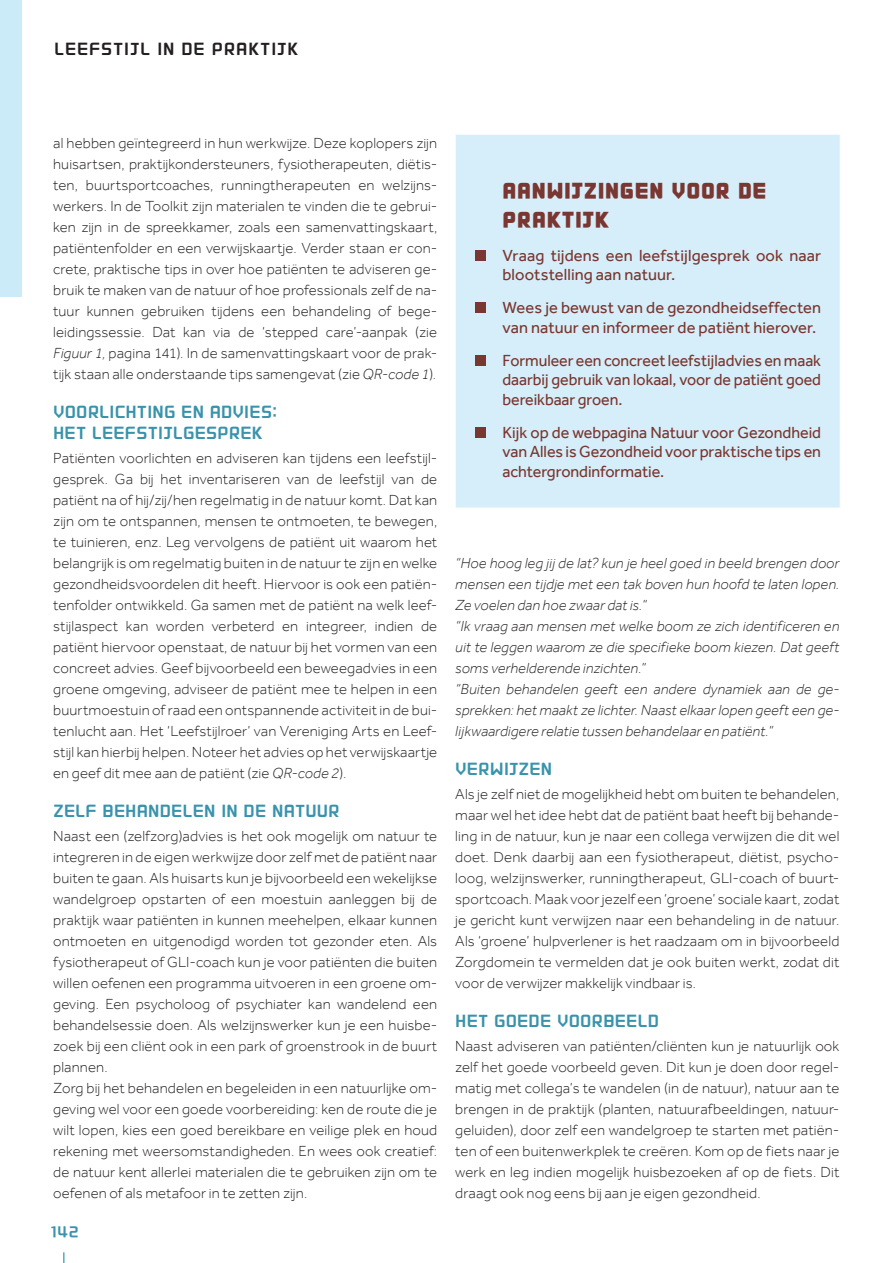
<style>
.page{position:relative;width:893px;height:1263px;background:#fff}
.page>*{position:absolute;margin:0;border:0;box-sizing:border-box;transform-origin:0 0}
.t1{font:25.8px/28.5px "TT Mamablock B";letter-spacing:.025em;color:#7a3630}
.t2{font:21px/21px "TT Mamablock L";color:#3993ac}
.t3{font:21px "TT Mamablock L";letter-spacing:.03em;color:#231f20}
.t4{font:18.75px "TT Mamablock L";color:#3993ac}
.t5{font:16.5px/19.5px "Effra";color:#7a3630}
.t6{font:300 15px/21px "Effra";letter-spacing:.01em;color:#231f20;text-align:justify}
.t7{font:italic 300 15px/21px "Effra";letter-spacing:.01em;color:#231f20}
.s1{font-style:italic}
</style>
<div class="page">
<div style="left:0;top:0;width:21px;height:296px;background:#ccebf9"></div>
<div style="left:456px;top:135px;width:384px;height:373px;background:#d5eef9"></div>
<div style="left:475px;top:250px;width:10px;height:11px;background:#7a3630"></div>
<div style="left:475px;top:302px;width:10px;height:11px;background:#7a3630"></div>
<div style="left:475px;top:355px;width:10px;height:11px;background:#7a3630"></div>
<div style="left:475px;top:427px;width:10px;height:11px;background:#7a3630"></div>
<h2 class="t3" style="left:54px;top:42px;width:246px">LEEFSTIJL IN DE PRAKTIJK</h2>
<p class="t6" style="left:53px;top:132px;width:386px">al hebben geïntegreerd in hun werkwijze. Deze koplopers zijn huisartsen, praktijkondersteuners, fysiotherapeuten, diëtis&shy;ten, buurtsportcoaches, runningtherapeuten en welzijns&shy;werkers. In de Toolkit zijn materialen te vinden die te gebrui&shy;ken zijn in de spreekkamer, zoals een samenvattingskaart, patiëntenfolder en een verwijskaartje. Verder staan er con&shy;crete, praktische tips in over hoe patiënten te adviseren ge&shy;bruik te maken van de natuur of hoe professionals zelf de na&shy;tuur kunnen gebruiken tijdens een behandeling of bege&shy;leidingssessie. Dat kan via de ‘stepped care’-aanpak (zie <span class="s1">Figuur 1,</span> pagina 141). In de samenvattingskaart voor de prak&shy;tijk staan alle onderstaande tips samengevat (zie <span class="s1">QR-code 1</span>).</p>
<h2 class="t2" style="left:53px;top:404px;width:226px">VOORLICHTING EN ADVIES:<br>HET LEEFSTIJLGESPREK</h2>
<p class="t6" style="left:53px;top:447px;width:386px">Patiënten voorlichten en adviseren kan tijdens een leefstijl&shy;gesprek. Ga bij het inventariseren van de leefstijl van de patiënt na of hij/zij/hen regelmatig in de natuur komt. Dat kan zijn om te ontspannen, mensen te ontmoeten, te bewegen, te tuinieren, enz. Leg vervolgens de patiënt uit waarom het belangrijk is om regelmatig buiten in de natuur te zijn en welke gezondheidsvoordelen dit heeft. Hiervoor is ook een patiën&shy;tenfolder ontwikkeld. Ga samen met de patiënt na welk leef&shy;stijlaspect kan worden verbeterd en integreer, indien de patiënt hiervoor openstaat, de natuur bij het vormen van een concreet advies. Geef bijvoorbeeld een beweegadvies in een groene omgeving, adviseer de patiënt mee te helpen in een buurtmoestuin of raad een ontspannende activiteit in de bui&shy;tenlucht aan. Het ‘Leefstijlroer’ van Vereniging Arts en Leef&shy;stijl kan hierbij helpen. Noteer het advies op het verwijskaartje en geef dit mee aan de patiënt (zie <span class="s1">QR-code 2</span>).</p>
<h2 class="t2" style="left:53px;top:803px;width:288px">ZELF BEHANDELEN IN DE NATUUR</h2>
<p class="t6" style="left:53px;top:825px;width:386px;text-align:left">Naast een (zelfzorg)advies is het ook mogelijk om natuur te integreren in de eigen werkwijze door zelf met de patiënt naar buiten te gaan. Als huisarts kun je bijvoorbeeld een wekelijkse wandelgroep opstarten of een moestuin aanleggen bij de praktijk waar patiënten in kunnen meehelpen, elkaar kunnen ontmoeten en uitgenodigd worden tot gezonder eten. Als fysiotherapeut of GLI-coach kun je voor patiënten die buiten willen oefenen een programma uitvoeren in een groene om&shy;geving. Een psycholoog of psychiater kan wandelend een behandelsessie doen. Als welzijnswerker kun je een huisbe&shy;zoek bij een cliënt ook in een park of groenstrook in de buurt plannen.<br>Zorg bij het behandelen en begeleiden in een natuurlijke om&shy;geving wel voor een goede voorbereiding: ken de route die je wilt lopen, kies een goed bereikbare en veilige plek en houd rekening met weersomstandigheden. En wees ook creatief: de natuur kent allerlei materialen die te gebruiken zijn om te oefenen of als metafoor in te zetten zijn.</p>
<p class="t4" style="left:50px;top:1226px;width:30px">142</p>
<h1 class="t1" style="left:502px;top:180px;width:266px">AANWIJZINGEN VOOR DE<br>PRAKTIJK</h1>
<p class="t5" style="left:502px;top:245px;width:320px">Vraag tijdens een leefstijlgesprek ook naar blootstelling aan natuur.</p>
<p class="t5" style="left:502px;top:298px;width:320px">Wees je bewust van de gezondheidseffecten van natuur en informeer de patiënt hierover.</p>
<p class="t5" style="left:502px;top:350px;width:320px;text-align:justify">Formuleer een concreet leefstijladvies en maak daarbij gebruik van lokaal, voor de patiënt goed bereikbaar groen.</p>
<p class="t5" style="left:502px;top:422px;width:320px;text-align:justify">Kijk op de webpagina Natuur voor Gezondheid van Alles is Gezondheid voor praktische tips en achtergrondinformatie.</p>
<p class="t7" style="left:455px;top:552px;width:386px">“Hoe hoog leg jij de lat? kun je heel goed in beeld brengen door mensen een tijdje met een tak boven hun hoofd te laten lopen.<br>Ze voelen dan hoe zwaar dat is.”<br>“Ik vraag aan mensen met welke boom ze zich identificeren en uit te leggen waarom ze die specifieke boom kiezen. Dat geeft soms verhelderende inzichten.”<br>“Buiten behandelen geeft een andere dynamiek aan de ge&shy;sprekken: het maakt ze lichter. Naast elkaar lopen geeft een ge&shy;lijkwaardigere relatie tussen behandelaar en patiënt.”</p>
<h2 class="t2" style="left:455px;top:761px;width:98px">VERWIJZEN</h2>
<p class="t6" style="left:455px;top:783px;width:386px">Als je zelf niet de mogelijkheid hebt om buiten te behandelen, maar wel het idee hebt dat de patiënt baat heeft bij behande&shy;ling in de natuur, kun je naar een collega verwijzen die dit wel doet. Denk daarbij aan een fysiotherapeut, diëtist, psycho&shy;loog, welzijnswerker, runningtherapeut, GLI-coach of buurt&shy;sportcoach. Maak voor jezelf een ‘groene’ sociale kaart, zodat je gericht kunt verwijzen naar een behandeling in de natuur.<br>Als ‘groene’ hulpverlener is het raadzaam om in bijvoorbeeld Zorgdomein te vermelden dat je ook buiten werkt, zodat dit voor de verwijzer makkelijk vindbaar is.</p>
<h2 class="t2" style="left:455px;top:1013px;width:205px">HET GOEDE VOORBEELD</h2>
<p class="t6" style="left:455px;top:1035px;width:386px">Naast adviseren van patiënten/cliënten kun je natuurlijk ook zelf het goede voorbeeld geven. Dit kun je doen door regel&shy;matig met collega’s te wandelen (in de natuur), natuur aan te brengen in de praktijk (planten, natuurafbeeldingen, natuur&shy;geluiden), door zelf een wandelgroep te starten met patiën&shy;ten of een buitenwerkplek te creëren. Kom op de fiets naar je werk en leg indien mogelijk huisbezoeken af op de fiets. Dit draagt ook nog eens bij aan je eigen gezondheid.</p>
</div>
